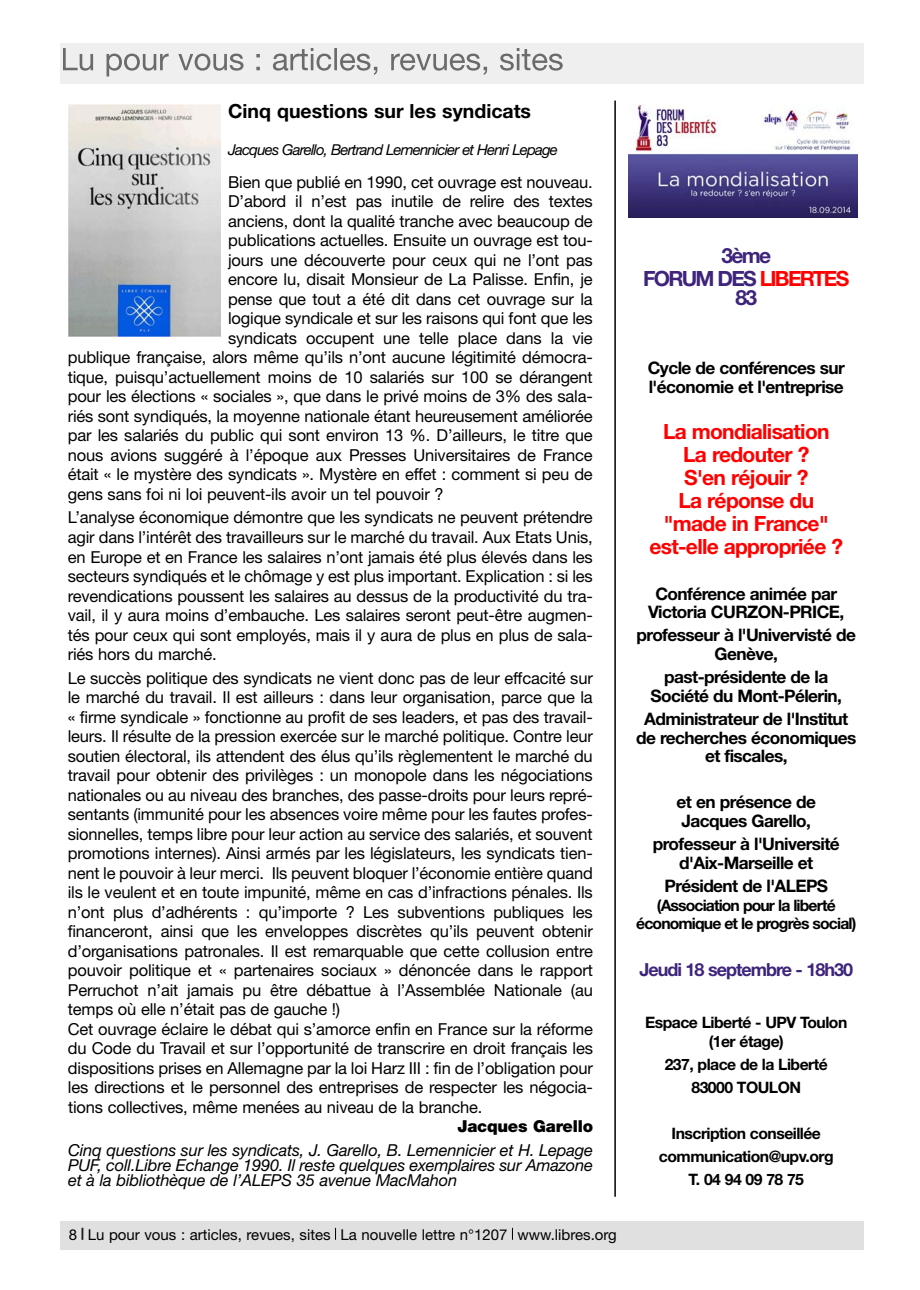
<style>
.page{position:relative;width:920px;height:1290px;background:#fff}
.page>*{position:absolute;margin:0;border:0;box-sizing:border-box;transform-origin:0 0}
.t1{font:700 21px/23px "Helvetica Neue";letter-spacing:-.035em;color:#f00;text-align:center}
.t2{font:700 21px/23px "Helvetica Neue";letter-spacing:-.085em;color:#3e247b;text-align:center}
.t3{font:700 19.5px "Helvetica Neue";color:#000}
.t4{font:700 18px "Helvetica Neue";letter-spacing:-.055em;color:#3e247b}
.t5{font:700 17.25px/18.8px "Helvetica Neue";letter-spacing:-.035em;color:#000;text-align:center}
.t6{font:16.5px/19.5px "Helvetica Neue";letter-spacing:-.01em;color:#000;text-align:justify}
.t7{font:italic 16.5px/15px "Helvetica Neue";letter-spacing:-.01em;color:#000;text-align:justify}
.t8{font:900 16.5px "Helvetica Neue";letter-spacing:-.015em;color:#000}
.t9{font:700 15.75px/23px "Helvetica Neue";letter-spacing:-.035em;color:#000;text-align:center}
.t10{font:700 15.75px/18.8px "Helvetica Neue";letter-spacing:-.055em;color:#000;text-align:center}
.t11{font:15px "Helvetica Neue";color:#000}
.t12{font:italic 15px "Helvetica Neue";letter-spacing:-.055em;color:#000}
.s1{color:#f00}
</style>
<div class="page">
<div style="left:60px;top:1221px;width:804px;height:28px;background:#e0e0e0"></div>
<svg style="left:512px;top:1228px;width:1px;height:12px"></svg>
<svg style="left:82px;top:1228px;width:1px;height:12px"></svg>
<svg style="left:335px;top:1228px;width:1px;height:12px"></svg>
<img style="left:69px;top:104px;width:152px;height:233px">
<div style="left:60px;top:43px;width:804px;height:41px;background:#efefef"></div>
<svg style="left:63px;top:48px;width:307px;height:28px"></svg>
<hr style="left:614px;top:101px;width:2px;height:1096px;background:#000">
<img style="left:629px;top:104px;width:229px;height:114px">
<p class="t3" style="left:228px;top:104px;width:304px">Cinq questions sur les syndicats</p>
<p class="t12" style="left:228px;top:144px;width:331px">Jacques Garello, Bertrand Lemennicier et Henri Lepage</p>
<p class="t6" style="left:228px;top:174px;width:366px">Bien que publié en 1990, cet ouvrage est nouveau.</p>
<p class="t6" style="left:228px;top:193px;width:366px">D’abord il n’est pas inutile de relire des textes</p>
<p class="t6" style="left:228px;top:213px;width:366px">anciens, dont la qualité tranche avec beaucoup de</p>
<p class="t6" style="left:228px;top:232px;width:366px">publications actuelles. Ensuite un ouvrage est tou-</p>
<p class="t6" style="left:228px;top:252px;width:366px">jours une découverte pour ceux qui ne l’ont pas</p>
<p class="t6" style="left:228px;top:271px;width:366px">encore lu, disait Monsieur de La Palisse. Enfin, je</p>
<p class="t6" style="left:228px;top:291px;width:366px">pense que tout a été dit dans cet ouvrage sur la</p>
<p class="t6" style="left:228px;top:310px;width:366px">logique syndicale et sur les raisons qui font que les</p>
<p class="t6" style="left:228px;top:330px;width:366px">syndicats occupent une telle place dans la vie</p>
<p class="t6" style="left:68px;top:349px;width:527px">publique française, alors même qu’ils n’ont aucune légitimité démocra-</p>
<p class="t6" style="left:68px;top:369px;width:527px">tique, puisqu’actuellement moins de 10 salariés sur 100 se dérangent</p>
<p class="t6" style="left:68px;top:388px;width:527px">pour les élections « sociales », que dans le privé moins de 3% des sala-</p>
<p class="t6" style="left:68px;top:408px;width:527px">riés sont syndiqués, la moyenne nationale étant heureusement améliorée</p>
<p class="t6" style="left:68px;top:427px;width:527px">par les salariés du public qui sont environ 13 %. D’ailleurs, le titre que</p>
<p class="t6" style="left:68px;top:447px;width:527px">nous avions suggéré à l’époque aux Presses Universitaires de France</p>
<p class="t6" style="left:68px;top:466px;width:527px">était « le mystère des syndicats ». Mystère en effet : comment si peu de</p>
<p class="t6" style="left:68px;top:486px;width:377px">gens sans foi ni loi peuvent-ils avoir un tel pouvoir ?</p>
<p class="t6" style="left:68px;top:509px;width:527px">L’analyse économique démontre que les syndicats ne peuvent prétendre agir dans l’intérêt des travailleurs sur le marché du travail. Aux Etats Unis, en Europe et en France les salaires n’ont jamais été plus élevés dans les secteurs syndiqués et le chômage y est plus important. Explication : si les revendications poussent les salaires au dessus de la productivité du tra&shy;vail, il y aura moins d’embauche. Les salaires seront peut-être augmen&shy;tés pour ceux qui sont employés, mais il y aura de plus en plus de sala&shy;riés hors du marché.</p>
<p class="t6" style="left:68px;top:670px;width:527px;text-align:left">Le succès politique des syndicats ne vient donc pas de leur effcacité sur le marché du travail. Il est ailleurs : dans leur organisation, parce que la « firme syndicale » fonctionne au profit de ses leaders, et pas des travail&shy;leurs. Il résulte de la pression exercée sur le marché politique. Contre leur soutien électoral, ils attendent des élus qu’ils règlementent le marché du travail pour obtenir des privilèges : un monopole dans les négociations nationales ou au niveau des branches, des passe-droits pour leurs repré&shy;sentants (immunité pour les absences voire même pour les fautes profes&shy;sionnelles, temps libre pour leur action au service des salariés, et souvent promotions internes). Ainsi armés par les législateurs, les syndicats tien&shy;nent le pouvoir à leur merci. Ils peuvent bloquer l’économie entière quand ils le veulent et en toute impunité, même en cas d’infractions pénales. Ils n’ont plus d’adhérents : qu’importe ? Les subventions publiques les financeront, ainsi que les enveloppes discrètes qu’ils peuvent obtenir d’organisations patronales. Il est remarquable que cette collusion entre pouvoir politique et « partenaires sociaux » dénoncée dans le rapport Perruchot n’ait jamais pu être débattue à l’Assemblée Nationale (au temps où elle n’était pas de gauche !)<br>Cet ouvrage éclaire le débat qui s’amorce enfin en France sur la réforme du Code du Travail et sur l’opportunité de transcrire en droit français les dispositions prises en Allemagne par la loi Harz III : fin de l’obligation pour les directions et le personnel des entreprises de respecter les négocia&shy;tions collectives, même menées au niveau de la branche.</p>
<p class="t8" style="left:457px;top:1120px;width:137px">Jacques Garello</p>
<p class="t7" style="left:68px;top:1144px;width:527px">Cinq questions sur les syndicats, J. Garello, B. Lemennicier et H. Lepage PUF, coll.Libre Echange 1990. Il reste quelques exemplaires sur Amazone et à la bibliothèque de l’ALEPS 35 avenue MacMahon</p>
<p class="t11" style="left:69px;top:1229px;width:549px">8 Lu pour vous : articles, revues, sites La nouvelle lettre n°1207 www.libres.org</p>
<p class="t2" style="left:643px;top:246px;width:208px">3ème<br>FORUM DES <span class="s1">LIBERTES</span></p>
<p class="t2" style="left:735px;top:288px;width:23px">83</p>
<p class="t5" style="left:648px;top:360px;width:199px;text-align:left">Cycle de conférences sur l'économie et l'entreprise</p>
<p class="t1" style="left:649px;top:422px;width:195px">La mondialisation<br>La redouter ?<br>S'en réjouir ?<br>La réponse du "made in France" est-elle appropriée ?</p>
<p class="t5" style="left:648px;top:586px;width:197px">Conférence animée par<br>Victoria CURZON-PRICE,</p>
<p class="t5" style="left:637px;top:627px;width:221px">professeur à l'Univervisté de<br>Genève,</p>
<p class="t5" style="left:651px;top:669px;width:193px">past-présidente de la<br>Société du Mont-Pélerin,</p>
<p class="t5" style="left:636px;top:711px;width:222px">Administrateur de l'Institut de recherches économiques et fiscales,</p>
<p class="t5" style="left:676px;top:794px;width:141px;text-align:left">et en présence de<br>Jacques Garello,</p>
<p class="t5" style="left:653px;top:836px;width:189px">professeur à l'Université d'Aix-Marseille et</p>
<p class="t5" style="left:664px;top:878px;width:165px">Président de l'ALEPS</p>
<p class="t10" style="left:636px;top:897px;width:222px">(Association pour la liberté économique et le progrès social)</p>
<p class="t4" style="left:639px;top:963px;width:215px">Jeudi 18 septembre - 18h30</p>
<p class="t9" style="left:645px;top:1015px;width:204px;line-height:18.8px">Espace Liberté - UPV Toulon (1er étage)</p>
<p class="t9" style="left:665px;top:1054px;width:165px">237, place de la Liberté<br>83000 TOULON</p>
<p class="t9" style="left:659px;top:1123px;width:176px">Inscription conseillée communication@upv.org<br>T. 04 94 09 78 75</p>
</div>
